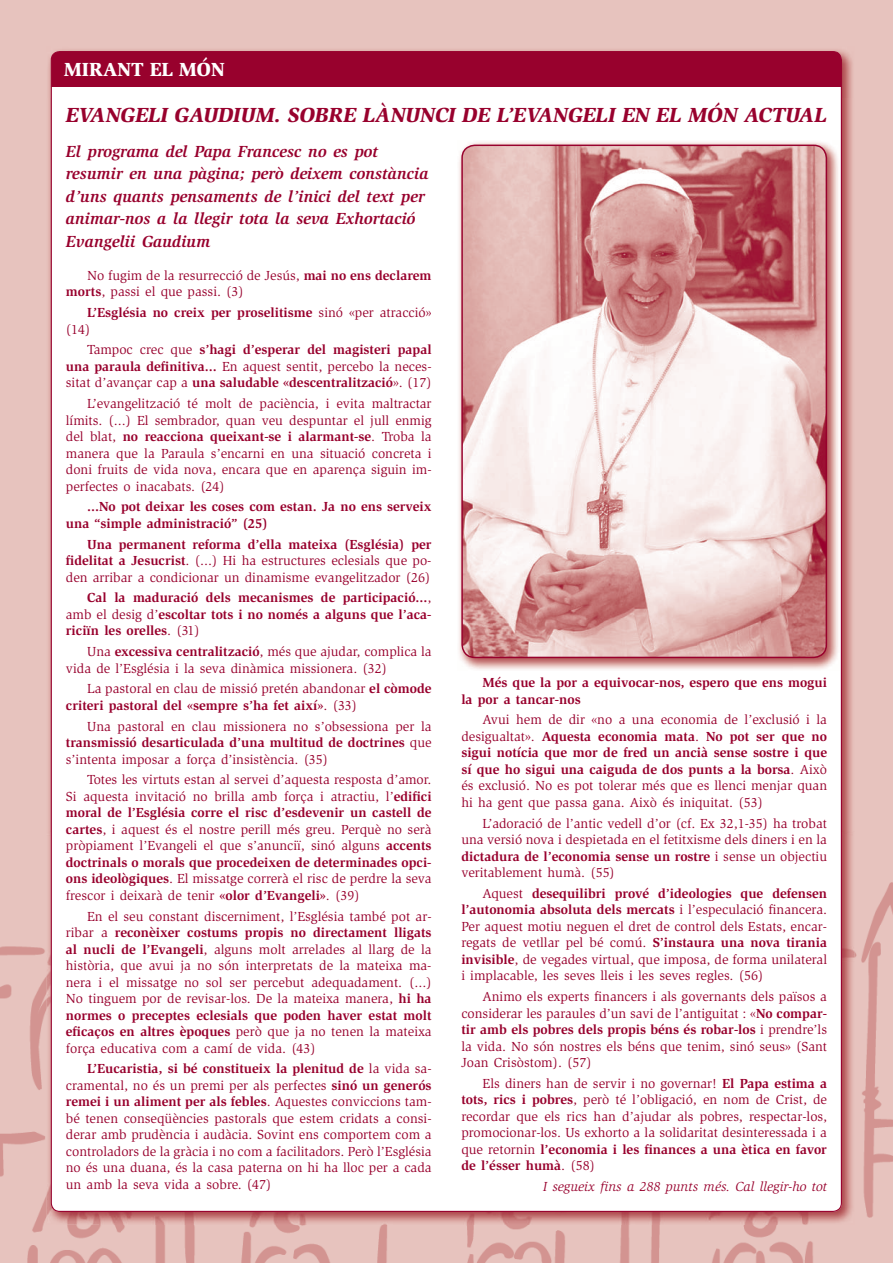
<style>
.page{position:relative;width:893px;height:1263px;background:#e7c3be}
.page>*{position:absolute;margin:0;border:0;box-sizing:border-box;transform-origin:0 0}
.t1{font:italic 900 21px "Slimbach";color:#98012d}
.t2{font:900 19.5px "Slimbach";color:#fff}
.t3{font:italic 700 16.5px/22.5px "Slimbach";color:#98012d}
.t4{font:13.5px/16.5px "Slimbach";color:#98012d;text-align:justify}
.t5{font:700 13.5px/16.5px "Slimbach";color:#98012d}
.t6{font:italic 13.5px "Slimbach";color:#98012d}
.s1{font-weight:700}
.s2{font-weight:400}
</style>
<div class="page">
<img style="left:0;top:882px;width:893px;height:381px">
<img style="left:48px;top:50px;width:805px;height:48px">
<img style="left:48px;top:98px;width:3px;height:733px">
<img style="left:842px;top:98px;width:10px;height:733px">
<img style="left:47px;top:831px;width:53px;height:393px">
<img style="left:801px;top:831px;width:53px;height:393px">
<img style="left:100px;top:1212px;width:701px;height:12px">
<div style="left:51px;top:51px;width:791px;height:1161px;background:#fff"></div>
<img style="left:457px;top:140px;width:383px;height:531px">
<img style="left:457px;top:511px;width:336px;height:160px">
<img style="left:462px;top:145px;width:364px;height:512px">
<h2 class="t2" style="left:64px;top:57px;width:162px">MIRANT EL MÓN</h2>
<h1 class="t1" style="left:66px;top:102px;width:763px">EVANGELI GAUDIUM. SOBRE LÀNUNCI DE L’EVANGELI EN EL MÓN ACTUAL</h1>
<p class="t3" style="left:66px;top:140px;width:364px">El programa del Papa Francesc no es pot resumir en una pàgina; però deixem constància d’uns quants pensaments de l’inici del text per animar-nos a la llegir tota la seva Exhortació Evangelii Gaudium</p>
<p class="t4" style="left:66px;top:267px;width:367px;text-indent:21px">No fugim de la resurrecció de Jesús, <span class="s1">mai no ens declarem morts</span>, passi el que passi. (3)</p>
<p class="t5" style="left:66px;top:304px;width:367px;text-indent:21px">L’Església no creix per proselitisme <span class="s2">sinó «per atracció» (14)</span></p>
<p class="t5" style="left:66px;top:342px;width:367px;text-align:justify;text-indent:21px"><span class="s2">Tampoc crec que</span> s’hagi d’esperar del magisteri papal una paraula definitiva... <span class="s2">En aquest sentit, percebo la neces&shy;sitat d’avançar cap a</span> una saludable «descentralització<span class="s2">». (17)</span></p>
<p class="t4" style="left:66px;top:396px;width:367px;text-indent:21px">L’evangelització té molt de paciència, i evita maltractar límits. (...) El sembrador, quan veu despuntar el jull enmig del blat, <span class="s1">no reacciona queixant-se i alarmant-se</span>. Troba la manera que la Paraula s’encarni en una situació concreta i doni fruits de vida nova, encara que en aparença siguin im&shy;perfectes o inacabats. (24)</p>
<p class="t5" style="left:66px;top:499px;width:367px;text-indent:21px">...No pot deixar les coses com estan. Ja no ens serveix una “simple administració” (25)</p>
<p class="t4" style="left:66px;top:536px;width:367px;text-indent:21px"><span class="s1">Una permanent reforma d’ella mateixa (Església) per fidelitat a Jesucrist</span>. (...) Hi ha estructures eclesials que po&shy;den arribar a condicionar un dinamisme evangelitzador (26)</p>
<p class="t5" style="left:66px;top:590px;width:367px;text-align:justify;text-indent:21px">Cal la maduració dels mecanismes de participació...<span class="s2">, amb el desig d’</span>escoltar tots i no només a alguns que l’aca&shy;riciïn les orelles<span class="s2">. (31)</span></p>
<p class="t4" style="left:66px;top:643px;width:367px;text-indent:21px">Una <span class="s1">excessiva centralització</span>, més que ajudar, complica la vida de l’Església i la seva dinàmica missionera. (32)</p>
<p class="t5" style="left:66px;top:681px;width:367px;text-indent:21px"><span class="s2">La pastoral en clau de missió pretén abandonar</span> el còmode criteri pastoral del «sempre s’ha fet així»<span class="s2">. (33)</span></p>
<p class="t4" style="left:66px;top:718px;width:367px;text-indent:21px">Una pastoral en clau missionera no s’obsessiona per la <span class="s1">transmissió desarticulada d’una multitud de doctrines</span> que s’intenta imposar a força d’insistència. (35)</p>
<p class="t4" style="left:66px;top:772px;width:367px;text-indent:21px">Totes les virtuts estan al servei d’aquesta resposta d’amor.<br>Si aquesta invitació no brilla amb força i atractiu, l’<span class="s1">edifici moral de l’Església corre el risc d’esdevenir un castell de cartes</span>, i aquest és el nostre perill més greu. Perquè no serà pròpiament l’Evangeli el que s’anunciï, sinó alguns <span class="s1">accents doctrinals o morals que procedeixen de determinades opci&shy;ons ideològiques</span>. El missatge correrà el risc de perdre la seva frescor i deixarà de tenir <span class="s1">«olor d’Evangeli»</span>. (39)</p>
<p class="t4" style="left:66px;top:908px;width:367px;text-indent:21px">En el seu constant discerniment, l’Església també pot ar&shy;ribar a <span class="s1">reconèixer costums propis no directament lligats al nucli de l’Evangeli</span>, alguns molt arrelades al llarg de la història, que avui ja no són interpretats de la mateixa ma&shy;nera i el missatge no sol ser percebut adequadament. (...)<br>No tinguem por de revisar-los. De la mateixa manera, <span class="s1">hi ha normes o preceptes eclesials que poden haver estat molt eficaços en altres èpoques</span> però que ja no tenen la mateixa força educativa com a camí de vida. (43)</p>
<p class="t4" style="left:66px;top:1061px;width:367px;text-indent:21px"><span class="s1">L’Eucaristia, si bé constitueix la plenitud de</span> la vida sa&shy;cramental, no és un premi per als perfectes <span class="s1">sinó un generós remei i un aliment per als febles</span>. Aquestes conviccions tam&shy;bé tenen conseqüències pastorals que estem cridats a consi&shy;derar amb prudència i audàcia. Sovint ens comportem com a controladors de la gràcia i no com a facilitadors. Però l’Església no és una duana, és la casa paterna on hi ha lloc per a cada un amb la seva vida a sobre. (47)</p>
<p class="t5" style="left:461px;top:674px;width:367px;text-indent:21px">Més que la por a equivocar-nos, espero que ens mogui la por a tancar-nos</p>
<p class="t4" style="left:461px;top:712px;width:367px;text-indent:21px">Avui hem de dir «no a una economia de l’exclusió i la desigualtat». <span class="s1">Aquesta economia mata</span>. <span class="s1">No pot ser que no sigui notícia que mor de fred un ancià sense sostre i que sí que ho sigui una caiguda de dos punts a la borsa</span>. Això és exclusió. No es pot tolerar més que es llenci menjar quan hi ha gent que passa gana. Això és iniquitat. (53)</p>
<p class="t4" style="left:461px;top:815px;width:367px;text-indent:21px">L’adoració de l’antic vedell d’or (cf. Ex 32,1-35) ha trobat una versió nova i despietada en el fetitxisme dels diners i en la <span class="s1">dictadura de l’economia sense un rostre</span> i sense un objectiu veritablement humà. (55)</p>
<p class="t4" style="left:461px;top:885px;width:367px;text-indent:21px">Aquest <span class="s1">desequilibri prové d’ideologies que defensen l’autonomia absoluta dels mercats</span> i l’especulació financera.<br>Per aquest motiu neguen el dret de control dels Estats, encar&shy;regats de vetllar pel bé comú. <span class="s1">S’instaura una nova tirania invisible</span>, de vegades virtual, que imposa, de forma unilateral i implacable, les seves lleis i les seves regles. (56)</p>
<p class="t4" style="left:461px;top:988px;width:367px;text-indent:21px">Animo els experts financers i als governants dels països a considerar les paraules d’un savi de l’antiguitat : «<span class="s1">No compar&shy;tir amb els pobres dels propis béns és robar-los</span> i prendre’ls la vida. No són nostres els béns que tenim, sinó seus» (Sant Joan Crisòstom). (57)</p>
<p class="t4" style="left:461px;top:1075px;width:367px;text-indent:21px">Els diners han de servir i no governar! <span class="s1">El Papa estima a tots, rics i pobres</span>, però té l’obligació, en nom de Crist, de recordar que els rics han d’ajudar als pobres, respectar-los, promocionar-los. Us exhorto a la solidaritat desinteressada i a que retornin <span class="s1">l’economia i les finances a una ètica en favor de l’ésser humà</span>. (58)</p>
<p class="t6" style="left:543px;top:1179px;width:285px">I segueix fins a 288 punts més. Cal llegir-ho tot</p>
</div>
